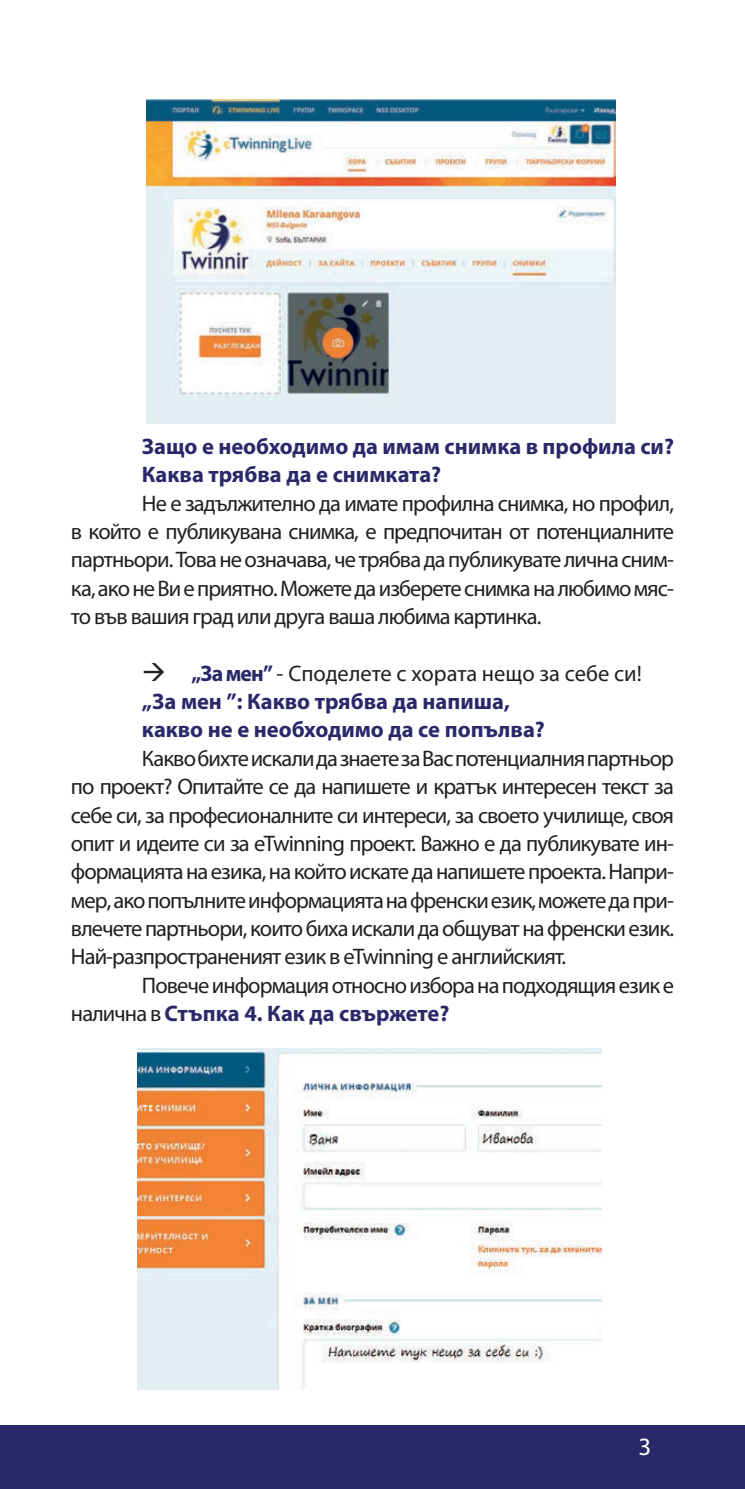
<style>
.page{position:relative;width:745px;height:1489px;background:#fff}
.page>*{position:absolute;margin:0;border:0;box-sizing:border-box;transform-origin:0 0}
.t1{font:25px "Myriad Pro";color:#fff}
.t2{font:22.5px/28.2px "Myriad Pro";letter-spacing:-.04em;color:#231f20;text-align:justify}
.t3{font:700 22.5px/28.2px "Myriad Pro";color:#2b286a}
.s1{color:#231f20}
.s2{font-weight:400;color:#231f20}
.s3{font-weight:700;color:#2b286a}
</style>
<div class="page">
<div style="left:0;top:1424px;width:744px;height:64px;background:#2b286a"></div>
<img style="left:146px;top:99px;width:469px;height:325px">
<img style="left:137px;top:1048px;width:464px;height:341px">
<p class="t3" style="left:142px;top:431px;width:533px">Защо е необходимо да имам снимка в профила си?<br>Каква трябва да е снимката?</p>
<p class="t2" style="left:71px;top:488px;width:604px;text-indent:71px">Не е задължително да имате профилна снимка, но профил, в който е публикувана снимка, е предпочитан от потенциалните партньори. Това не означава, че трябва да публикувате лична сним&shy;ка, ако не Ви е приятно. Можете да изберете снимка на любимо мяс&shy;то във вашия град или друга ваша любима картинка.</p>
<p class="t3" style="left:142px;top:658px;width:501px"><span class="s1">→</span> „За мен” <span class="s2">- Споделете с хората нещо за себе си! </span>„За мен ”: Какво трябва да напиша,<br>какво не е необходимо да се попълва?</p>
<p class="t2" style="left:71px;top:743px;width:604px;text-indent:71px">Какво бихте искали да знаете за Вас потенциалния партньор по проект? Опитайте се да напишете и кратък интересен текст за себе си, за професионалните си интереси, за своето училище, своя опит и идеите си за eTwinning проект. Важно е да публикувате ин&shy;формацията на езика, на който искате да напишете проекта. Напри&shy;мер, ако попълните информацията на френски език, можете да при&shy;влечете партньори, които биха искали да общуват на френски език.<br>Най-разпространеният език в eTwinning е английският.</p>
<p class="t2" style="left:71px;top:970px;width:604px;text-indent:71px">Повече информация относно избора на подходящия език е налична в <span class="s3">Стъпка 4. Как да свържете?</span></p>
<p class="t1" style="left:638px;top:1431px;width:14px">3</p>
</div>
